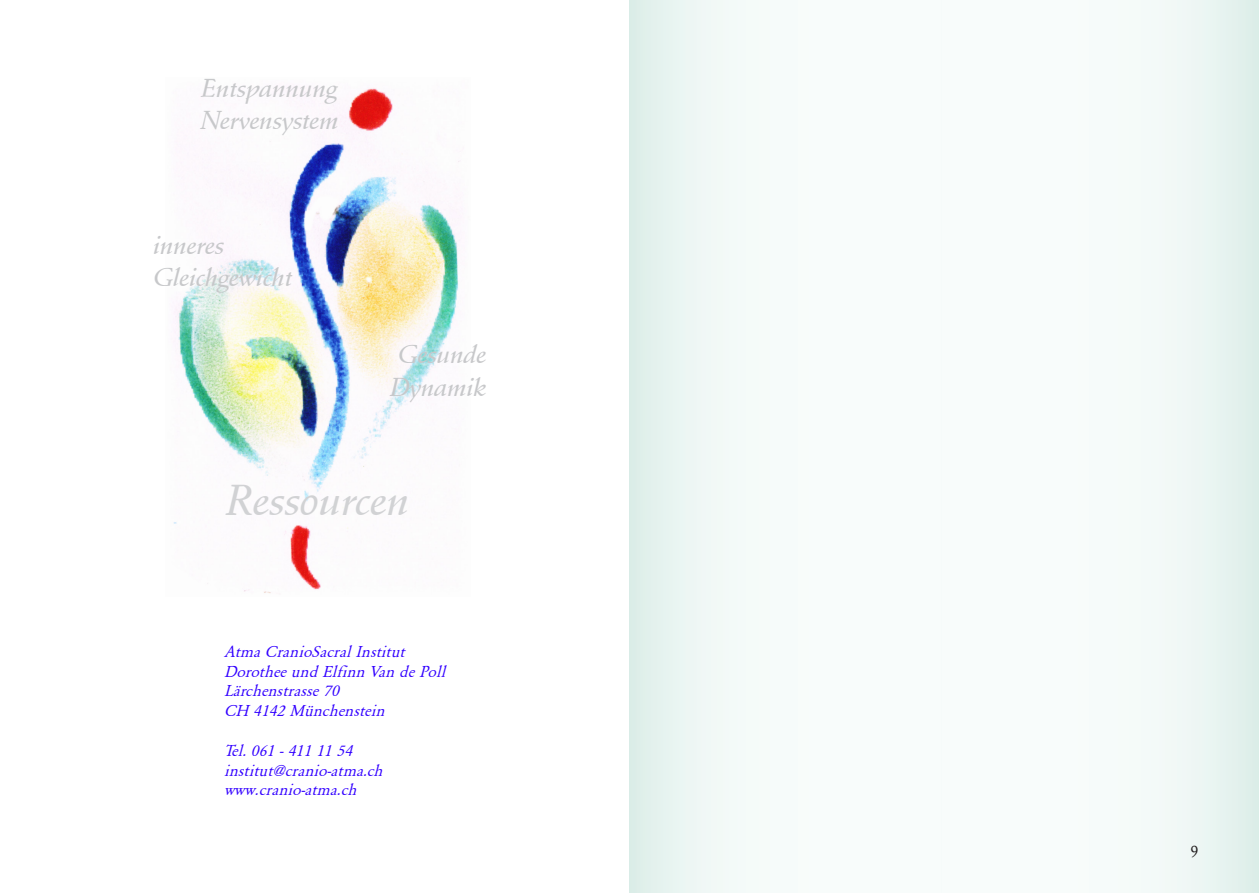
<style>
.page{position:relative;width:1259px;height:893px;background:#fff}
.page>*{position:absolute;margin:0;border:0;box-sizing:border-box;transform-origin:0 0}
.t1{font:italic 500 45px "Schneidler Ama T";color:#d1d2d4}
.t2{font:italic 500 27px "Schneidler Ama T";color:#c7c8ca}
.t3{font:17.25px "Garamond";color:#231f20}
.t4{font:italic 16.5px "Garamond";letter-spacing:.01em;color:#3200ff}
</style>
<div class="page">
<div style="left:941px;top:0;width:318px;height:893px;background:linear-gradient(to right,#feffff,#e8f4f0)"></div>
<div style="left:629px;top:0;width:312px;height:893px;background:linear-gradient(to right,#e8f3f0,#feffff)"></div>
<img style="left:173px;top:88px;width:287px;height:506px">
<p class="t2" style="left:201px;top:73px;width:139px">Entspannung</p>
<p class="t2" style="left:200px;top:105px;width:140px">Nervensystem</p>
<p class="t2" style="left:153px;top:230px;width:72px">inneres</p>
<p class="t2" style="left:153px;top:262px;width:141px">Gleichgewicht</p>
<p class="t2" style="left:398px;top:339px;width:90px">Gesunde</p>
<p class="t2" style="left:390px;top:371px;width:98px">Dynamik</p>
<p class="t1" style="left:225px;top:475px;width:185px">Ressourcen</p>
<p class="t4" style="left:224px;top:642px;width:182px">Atma CranioSacral Institut</p>
<p class="t4" style="left:224px;top:662px;width:223px">Dorothee und Elfinn Van de Poll</p>
<p class="t4" style="left:224px;top:682px;width:116px">Lärchenstrasse 70</p>
<p class="t4" style="left:224px;top:702px;width:162px">CH 4142 Münchenstein</p>
<p class="t4" style="left:224px;top:741px;width:130px">Tel. 061 - 411 11 54</p>
<p class="t4" style="left:224px;top:761px;width:160px">institut@cranio-atma.ch</p>
<p class="t4" style="left:224px;top:781px;width:134px">www.cranio-atma.ch</p>
<p class="t3" style="left:1190px;top:842px;width:10px">9</p>
</div>
